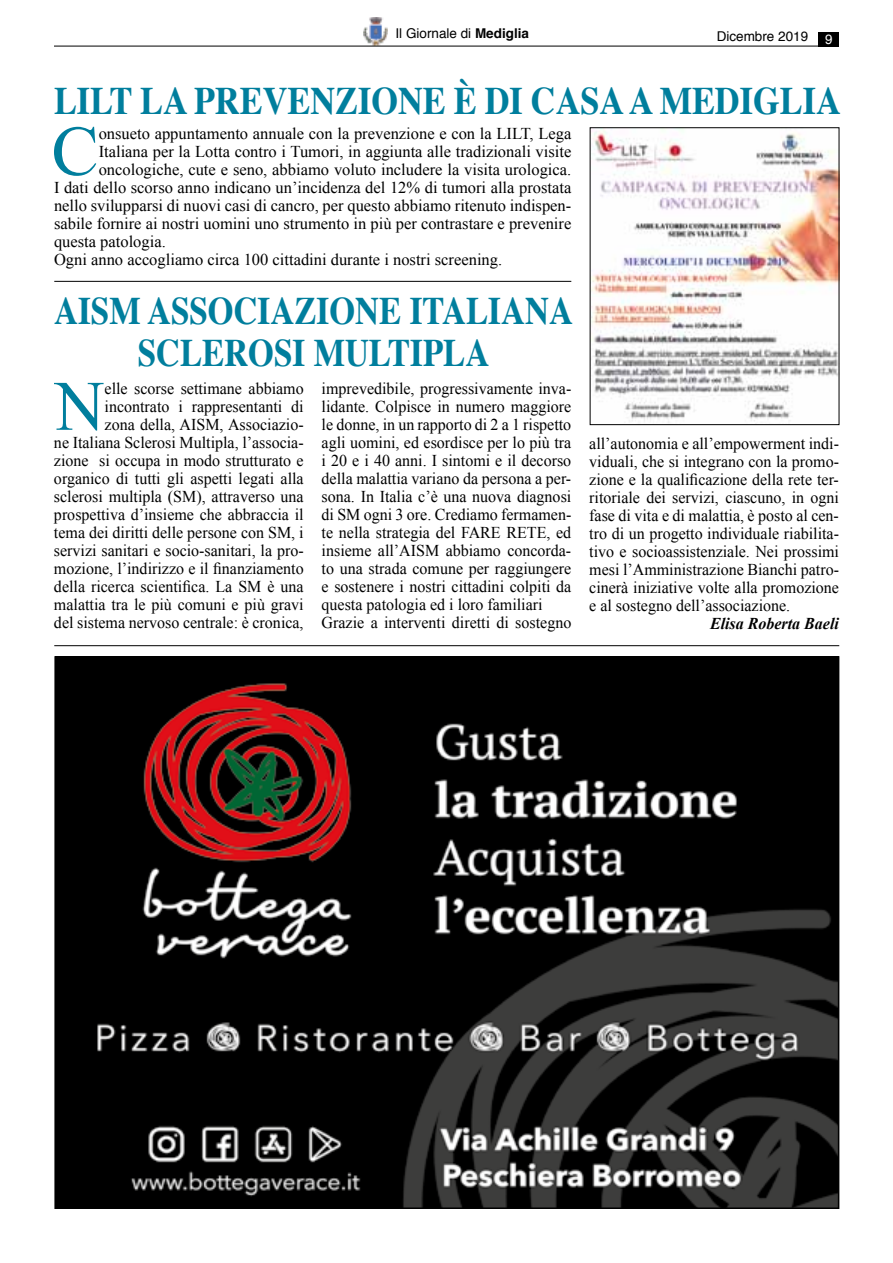
<style>
.page{position:relative;width:893px;height:1263px;background:#fff}
.page>*{position:absolute;margin:0;border:0;box-sizing:border-box;transform-origin:0 0}
.t1{font:70.8px "Times New Roman";color:#007e9d}
.t2{font:700 39px/42px "Times";color:#007e9d;text-align:center;scale:.85 1}
.t3{font:700 39px "Times";color:#007e9d;scale:.88 1}
.t4{font:16.5px/18px "Times New Roman";color:#000;text-align:justify}
.t5{font:italic 700 16.5px "Times New Roman";color:#000}
.t6{font:13.5px "Helvetica";color:#000}
.t7{font:13.5px "Helvetica";color:#fff}
.s1{font-weight:700}
</style>
<div class="page">
<img style="left:364px;top:17px;width:23px;height:29px">
<hr style="left:54px;top:46px;width:785px;height:1px;background:#000">
<div style="left:819px;top:32px;width:20px;height:14px;background:#000"></div>
<hr style="left:54px;top:645px;width:785px;height:1px;background:#000">
<hr style="left:54px;top:281px;width:517px;height:1px;background:#000">
<img style="left:57px;top:659px;width:779px;height:547px">
<img style="left:592px;top:129px;width:245px;height:294px">
<div style="left:590px;top:127px;width:249px;height:298px;border:1px solid #000"></div>
<p class="t6" style="left:395px;top:23px;width:135px">Il Giornale di <span class="s1">Mediglia</span></p>
<p class="t6" style="left:717px;top:26px;width:93px">Dicembre 2019</p>
<p class="t7" style="left:825px;top:29px;width:9px">9</p>
<h2 class="t3" style="left:54px;top:64px;width:23px">LILT</h2>
<h2 class="t3" style="left:140px;top:64px;width:796px">LA PREVENZIONE È DI CASA A MEDIGLIA</h2>
<h1 class="t1" style="left:51px;top:103px;width:49px">C</h1>
<p class="t4" style="left:99px;top:124px;width:474px">onsueto appuntamento annuale con la prevenzione e con la LILT, Lega</p>
<p class="t4" style="left:99px;top:142px;width:474px">Italiana per la Lotta contro i Tumori, in aggiunta alle tradizionali visite</p>
<p class="t4" style="left:99px;top:160px;width:474px">oncologiche, cute e seno, abbiamo voluto includere la visita urologica.</p>
<p class="t4" style="left:54px;top:178px;width:519px">I dati dello scorso anno indicano un’incidenza del 12% di tumori alla prostata</p>
<p class="t4" style="left:54px;top:196px;width:519px">nello svilupparsi di nuovi casi di cancro, per questo abbiamo ritenuto indispen-</p>
<p class="t4" style="left:54px;top:214px;width:519px">sabile fornire ai nostri uomini uno strumento in più per contrastare e prevenire</p>
<p class="t4" style="left:54px;top:232px;width:113px">questa patologia.</p>
<p class="t4" style="left:54px;top:250px;width:450px">Ogni anno accogliamo circa 100 cittadini durante i nostri screening.</p>
<h2 class="t2" style="left:54px;top:286px;width:610px">AISM ASSOCIAZIONE ITALIANA<br>SCLEROSI MULTIPLA</h2>
<h1 class="t1" style="left:55px;top:358px;width:51px">N</h1>
<p class="t4" style="left:54px;top:379px;width:251px;text-align:right">elle scorse settimane abbiamo incontrato i rappresentanti di<br>zona della, AISM, Associazio-<br>ne Italiana Sclerosi Multipla, l’associa&shy;zione si occupa in modo strutturato e organico di tutti gli aspetti legati alla sclerosi multipla (SM), attraverso una prospettiva d’insieme che abbraccia il tema dei diritti delle persone con SM, i servizi sanitari e socio-sanitari, la pro&shy;mozione, l’indirizzo e il finanziamento della ricerca scientifica. La SM è una malattia tra le più comuni e più gravi del sistema nervoso centrale: è cronica,</p>
<p class="t4" style="left:322px;top:379px;width:251px">imprevedibile, progressivamente inva&shy;lidante. Colpisce in numero maggiore le donne, in un rapporto di 2 a 1 rispetto agli uomini, ed esordisce per lo più tra i 20 e i 40 anni. I sintomi e il decorso della malattia variano da persona a per&shy;sona. In Italia c’è una nuova diagnosi di SM ogni 3 ore. Crediamo fermamen&shy;te nella strategia del FARE</p>
<p class="t4" style="left:322px;top:523px;width:251px;text-align:left;text-indent:225px">, ed insieme all’AISM abbiamo concorda&shy;to una strada comune per raggiungere e sostenere i nostri cittadini colpiti da questa patologia ed i loro familiari<br>Grazie a interventi diretti di sostegno</p>
<p class="t4" style="left:506px;top:523px;width:11px">RETE</p>
<p class="t4" style="left:589px;top:434px;width:251px">all’autonomia e all’empowerment indi&shy;viduali, che si integrano con la promo&shy;zione e la qualificazione della rete ter&shy;ritoriale dei servizi, ciascuno, in ogni fase di vita e di malattia, è posto al cen&shy;tro di un progetto individuale riabilita&shy;tivo e socioassistenziale. Nei prossimi mesi l’Amministrazione Bianchi patro&shy;cinerà iniziative volte alla promozione e al sostegno dell’associazione.</p>
<p class="t5" style="left:710px;top:612px;width:130px">Elisa Roberta Baeli</p>
</div>
